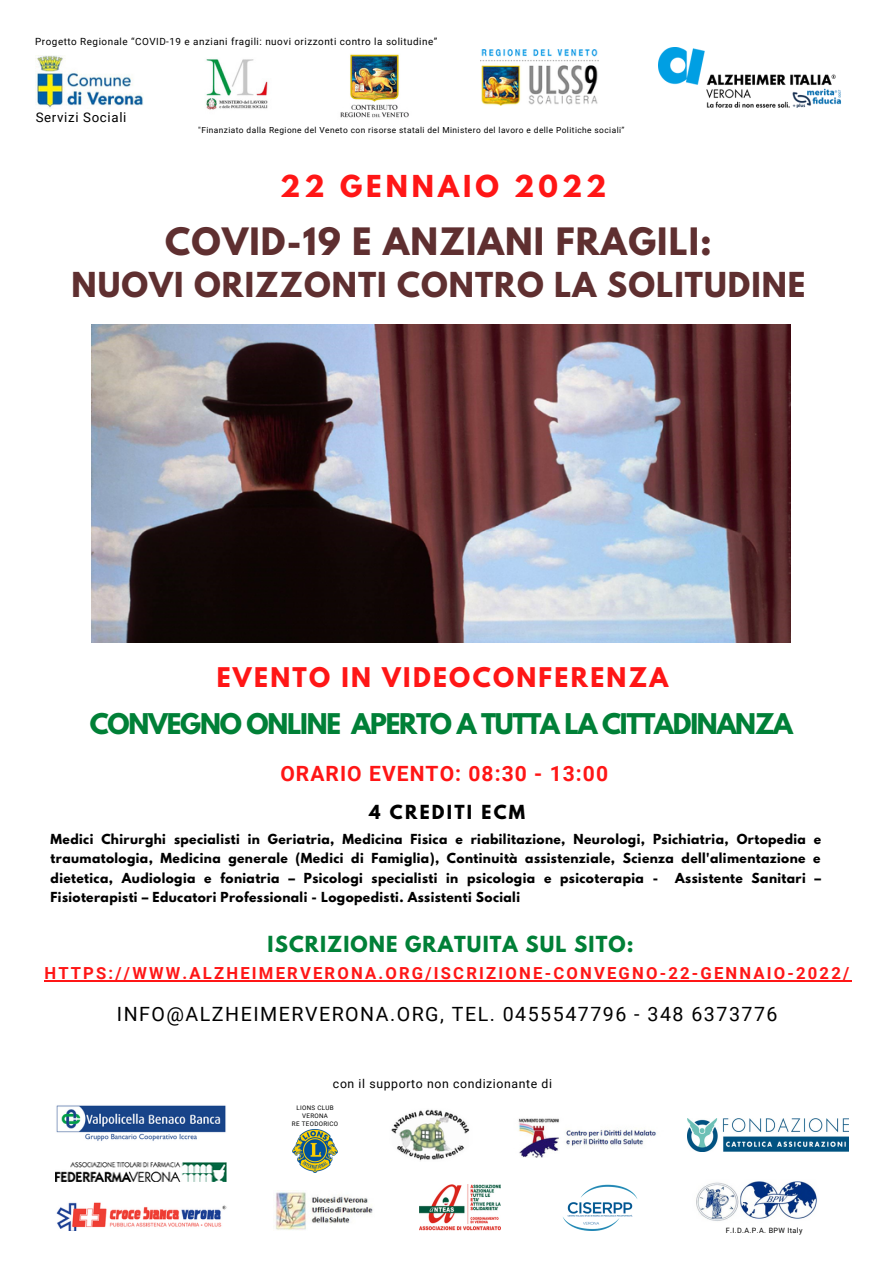
<style>
.page{position:relative;width:894px;height:1264px;background:#fff}
.page>*{position:absolute;margin:0;border:0;box-sizing:border-box;transform-origin:0 0}
.t1{font:700 33.45px "League Spartan";letter-spacing:.035em;color:#5f2f30}
.t2{font:700 30.45px "League Spartan";letter-spacing:.035em;color:#5f2f30}
.t3{font:700 26.85px "League Spartan";letter-spacing:.15em;color:#ff1616}
.t4{font:700 25.35px "League Spartan";letter-spacing:-.045em;color:#008037}
.t5{font:700 24px "League Spartan";letter-spacing:.095em;color:#ff1616}
.t6{font:700 21px "Roboto";letter-spacing:.05em;color:#ff1616}
.t7{font:19.65px "Roboto";letter-spacing:.075em;color:#000}
.t8{font:700 19.65px "League Spartan";letter-spacing:.055em;color:#008037}
.t9{font:700 17.1px "League Spartan";letter-spacing:.13em;color:#000}
.t10{font:700 16.65px "Roboto";letter-spacing:.13em;color:#ff1616}
.t11{font:13.35px "Roboto";letter-spacing:.05em;color:#000}
.t12{font:700 12.3px/19.4px "League Spartan";letter-spacing:.03em;color:#000;text-align:justify}
.t13{font:12.3px "Roboto";letter-spacing:.05em;color:#000}
.t14{font:9.9px "Roboto";letter-spacing:.05em;color:#000}
.t15{font:8.4px "Roboto";letter-spacing:.05em;color:#000}
.t16{font:7.2px "Roboto";letter-spacing:.05em;color:#000}
.t17{font:6.3px "Roboto";letter-spacing:.05em;color:#000}
</style>
<div class="page">
<img style="left:92px;top:324px;width:698px;height:319px">
<img style="left:35px;top:55px;width:108px;height:53px">
<img style="left:206px;top:59px;width:62px;height:51px">
<img style="left:340px;top:54px;width:69px;height:64px">
<img style="left:480px;top:49px;width:118px;height:57px">
<img style="left:658px;top:48px;width:183px;height:59px">
<img style="left:56px;top:1105px;width:170px;height:36px">
<img style="left:292px;top:1129px;width:45px;height:43px">
<img style="left:275px;top:1190px;width:98px;height:40px">
<img style="left:391px;top:1109px;width:79px;height:51px">
<img style="left:518px;top:1118px;width:138px;height:39px">
<img style="left:56px;top:1202px;width:171px;height:28px">
<img style="left:56px;top:1162px;width:170px;height:19px">
<img style="left:419px;top:1184px;width:81px;height:46px">
<img style="left:563px;top:1184px;width:74px;height:46px">
<img style="left:696px;top:1181px;width:121px;height:40px">
<hr style="left:44px;top:980px;width:807px;height:1px;background:#ff1616">
<img style="left:687px;top:1118px;width:161px;height:33px">
<p class="t14" style="left:35px;top:36px;width:403px">Progetto Regionale “COVID-19 e anziani fragili: nuovi orizzonti contro la solitudine”</p>
<p class="t11" style="left:36px;top:110px;width:92px">Servizi Sociali</p>
<p class="t15" style="left:198px;top:125px;width:427px">"Finanziato dalla Regione del Veneto con risorse statali del Ministero del lavoro e delle Politiche sociali”</p>
<p class="t3" style="left:280px;top:173px;width:327px">22 GENNAIO 2022</p>
<p class="t1" style="left:165px;top:224px;width:548px">COVID-19 E ANZIANI FRAGILI:</p>
<p class="t2" style="left:72px;top:270px;width:735px">NUOVI ORIZZONTI CONTRO LA SOLITUDINE</p>
<p class="t5" style="left:217px;top:665px;width:453px">EVENTO IN VIDEOCONFERENZA</p>
<p class="t4" style="left:90px;top:711px;width:704px">CONVEGNO ONLINE APERTO A TUTTA LA CITTADINANZA</p>
<p class="t6" style="left:280px;top:761px;width:329px">ORARIO EVENTO: 08:30 - 13:00</p>
<p class="t9" style="left:369px;top:803px;width:157px">4 CREDITI ECM</p>
<p class="t12" style="left:51px;top:830px;width:772px">Medici Chirurghi specialisti in Geriatria, Medicina Fisica e riabilitazione, Neurologi, Psichiatria, Ortopedia e traumatologia, Medicina generale (Medici di Famiglia), Continuità assistenziale, Scienza dell'alimentazione e dietetica, Audiologia e foniatria – Psicologi specialisti in psicologia e psicoterapia -</p>
<p class="t12" style="left:675px;top:869px;width:147px">Assistente Sanitari –</p>
<p class="t12" style="left:51px;top:889px;width:471px">Fisioterapisti – Educatori Professionali - Logopedisti. Assistenti Sociali</p>
<p class="t8" style="left:267px;top:934px;width:367px">ISCRIZIONE GRATUITA SUL SITO:</p>
<p class="t10" style="left:44px;top:963px;width:806px">HTTPS://WWW.ALZHEIMERVERONA.ORG/ISCRIZIONE-CONVEGNO-22-GENNAIO-2022/</p>
<p class="t7" style="left:117px;top:1002px;width:662px">INFO@ALZHEIMERVERONA.ORG, TEL. 0455547796 - 348 6373776</p>
<p class="t13" style="left:333px;top:1076px;width:220px">con il supporto non condizionante di</p>
<p class="t17" style="left:296px;top:1104px;width:39px">LIONS CLUB</p>
<p class="t17" style="left:302px;top:1112px;width:27px">VERONA</p>
<p class="t17" style="left:292px;top:1119px;width:48px">RE TEODORICO</p>
<p class="t16" style="left:725px;top:1226px;width:78px">F.I.D.A.P.A. BPW Italy</p>
</div>
